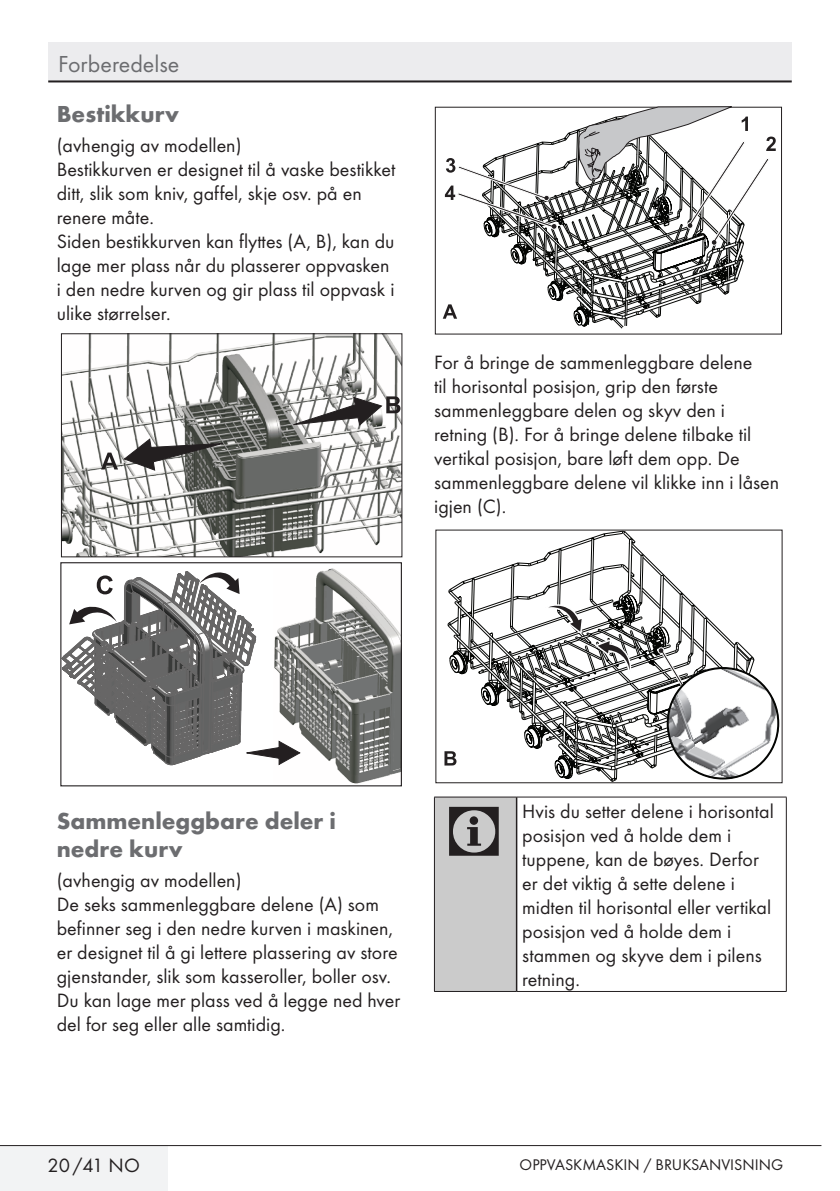
<style>
.page{position:relative;width:840px;height:1191px;background:#fff}
.page>*{position:absolute;margin:0;border:0;box-sizing:border-box;transform-origin:0 0}
.uyari_semboller{font:72px "ZIWARNUN";color:#231f20}
.Baslik{font:700 24px/28px "Futura TOT";color:#6c6d70}
.t1{font:24px "Futura TOT Boo";color:#6c6d70}
.Yazi_alanlari{font:20px/24px "Futura TOT Boo";color:#231f20}
.t2{font:16px "Futura TOT Boo";color:#231f20}
</style>
<div class="page">
<div style="left:0;top:1145px;width:168px;height:46px;background:#f2f3f4"></div>
<hr style="left:0;top:1145px;width:821px;height:1px;background:#231f20">
<div style="left:48px;top:42px;width:743px;height:40px;background:#ececee"></div>
<hr style="left:48px;top:80px;width:743px;height:2px;background:#231f20">
<img style="left:63px;top:335px;width:337px;height:220px">
<div style="left:61px;top:333px;width:341px;height:224px;border:1px solid #231f20"></div>
<img style="left:278px;top:569px;width:121px;height:214px">
<div style="left:60px;top:562px;width:341px;height:224px;border:1px solid #231f20"></div>
<svg style="left:285px;top:396px;width:115px;height:30px"></svg>
<svg style="left:101px;top:437px;width:130px;height:34px"></svg>
<svg style="left:62px;top:571px;width:239px;height:194px"></svg>
<svg style="left:442px;top:106px;width:333px;height:229px"></svg>
<svg style="left:452px;top:560px;width:284px;height:221px"></svg>
<svg style="left:539px;top:537px;width:197px;height:56px"></svg>
<svg style="left:444px;top:593px;width:325px;height:185px"></svg>
<img style="left:667px;top:668px;width:110px;height:110px;border-radius:55px">
<div style="left:666px;top:667px;width:112px;height:112px;border:2px solid #040503;border-radius:50%"></div>
<div style="left:434px;top:797px;width:82px;height:194px;background:#cbcbcb"></div>
<hr style="left:434px;top:797px;width:1px;height:194px;background:#231f20">
<hr style="left:434px;top:796px;width:82px;height:1px;background:#231f20">
<hr style="left:434px;top:991px;width:82px;height:1px;background:#231f20">
<hr style="left:515px;top:797px;width:2px;height:194px;background:#231f20">
<hr style="left:785px;top:797px;width:1px;height:194px;background:#231f20">
<hr style="left:516px;top:796px;width:270px;height:1px;background:#231f20">
<hr style="left:516px;top:991px;width:270px;height:1px;background:#231f20">
<p class="t1" style="left:58px;top:49px;width:123px">Forberedelse</p>
<p class="Baslik" style="left:57px;top:100px;width:124px">Bestikkurv</p>
<p class="Yazi_alanlari" style="left:57px;top:133px;width:186px">(avhengig av modellen)</p>
<p class="Yazi_alanlari" style="left:57px;top:157px;width:340px">Bestikkurven er designet til å vaske bestikket ditt, slik som kniv, gaffel, skje osv. på en renere måte.</p>
<p class="Yazi_alanlari" style="left:57px;top:229px;width:339px">Siden bestikkurven kan flyttes (A, B), kan du lage mer plass når du plasserer oppvasken i den nedre kurven og gir plass til oppvask i ulike størrelser.</p>
<p class="Yazi_alanlari" style="left:434px;top:350px;width:346px">For å bringe de sammenleggbare delene<br>til horisontal posisjon, grip den første sammenleggbare delen og skyv den i retning (B). For å bringe delene tilbake til vertikal posisjon, bare løft dem opp. De sammenleggbare delene vil klikke inn i låsen igjen (C).</p>
<p class="Baslik" style="left:57px;top:807px;width:280px">Sammenleggbare deler i nedre kurv</p>
<p class="Yazi_alanlari" style="left:57px;top:868px;width:186px">(avhengig av modellen)</p>
<p class="Yazi_alanlari" style="left:57px;top:892px;width:345px">De seks sammenleggbare delene (A) som befinner seg i den nedre kurven i maskinen, er designet til å gi lettere plassering av store gjenstander, slik som kasseroller, boller osv.<br>Du kan lage mer plass ved å legge ned hver del for seg eller alle samtidig.</p>
<p class="uyari_semboller" style="left:444px;top:793px;width:63px">C</p>
<p class="Yazi_alanlari" style="left:522px;top:799px;width:253px">Hvis du setter delene i horisontal posisjon ved å holde dem i tuppene, kan de bøyes. Derfor er det viktig å sette delene i midten til horisontal eller vertikal posisjon ved å holde dem i stammen og skyve dem i pilens retning.</p>
<p class="Yazi_alanlari" style="left:47px;top:1153px;width:94px">20/41 NO</p>
<p class="t2" style="left:519px;top:1155px;width:265px">OPPVASKMASKIN / BRUKSANVISNING</p>
</div>
